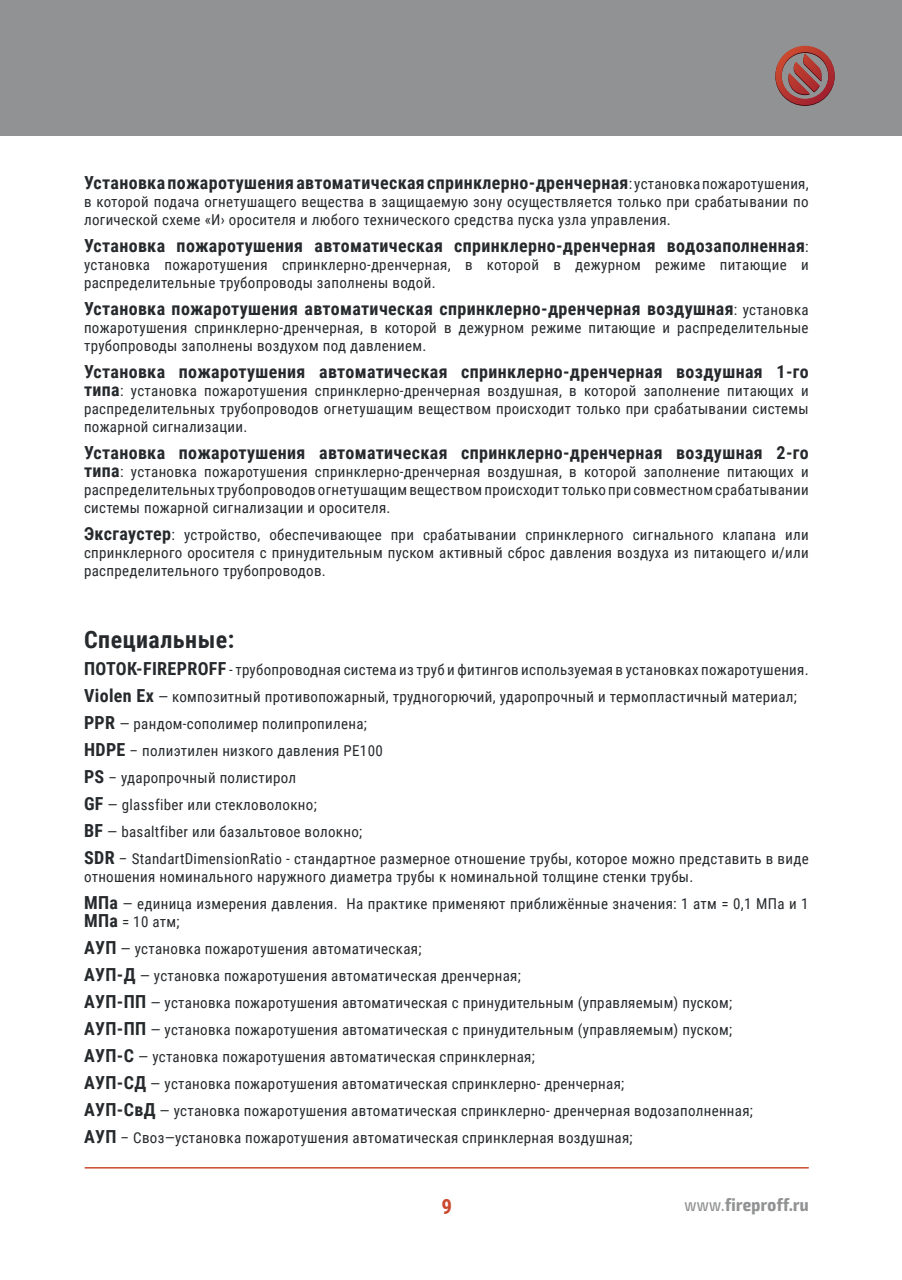
<style>
.page{position:relative;width:902px;height:1280px;background:#fff}
.page>*{position:absolute;margin:0;border:0;box-sizing:border-box;transform-origin:0 0}
.t1{font:700 24px "Roboto Condensed";letter-spacing:.02em;color:#262a2d}
.t2{font:700 21px "Roboto Condensed";color:#cb492f}
.base_txt{font:700 18px "Roboto Condensed";letter-spacing:.02em;color:#262a2d}
.t3{font:700 condensed 18px "Exo 2";letter-spacing:.02em;color:#919293}
.base_txt-2{font:15px/18px "Roboto Condensed";letter-spacing:.02em;color:#262a2d}
.s1{font-weight:400;font-size:15px}
.s2{font-weight:700;font-size:18px}
.s3{font-weight:400}
</style>
<div class="page">
<div style="left:0;top:0;width:901px;height:135px;background:#919293"></div>
<svg style="left:775px;top:46px;width:59px;height:60px"></svg>
<hr style="left:85px;top:1167px;width:723px;height:1px;background:#cb492f">
<p class="base_txt" style="left:84px;top:169px;width:726px">Установка пожаротушения автоматическая спринклерно-дренчерная<span class="s1">: установка пожаротушения,</span></p>
<p class="base_txt-2" style="left:84px;top:192px;width:726px">в которой подача огнетушащего вещества в защищаемую зону осуществляется только при срабатывании по логической схеме «И› оросителя и любого технического средства пуска узла управления.</p>
<p class="base_txt" style="left:84px;top:232px;width:726px">Установка пожаротушения автоматическая спринклерно-дренчерная водозаполненная<span class="s1">:</span></p>
<p class="base_txt-2" style="left:84px;top:255px;width:726px">установка пожаротушения спринклерно-дренчерная, в которой в дежурном режиме питающие и распределительные трубопроводы заполнены водой.</p>
<p class="base_txt" style="left:84px;top:295px;width:726px">Установка пожаротушения автоматическая спринклерно-дренчерная воздушная<span class="s1">: установка</span></p>
<p class="base_txt-2" style="left:84px;top:318px;width:726px">пожаротушения спринклерно-дренчерная, в которой в дежурном режиме питающие и распределительные трубопроводы заполнены воздухом под давлением.</p>
<p class="base_txt" style="left:84px;top:358px;width:726px">Установка пожаротушения автоматическая спринклерно-дренчерная воздушная 1-гo</p>
<p class="base_txt-2" style="left:84px;top:381px;width:726px;text-align:justify"><span class="s2">типа</span>: установка пожаротушения спринклерно-дренчерная воздушная, в которой заполнение питающих и распределительных трубопроводов огнетушащим веществом происходит только при срабатывании системы пожарной сигнализации.</p>
<p class="base_txt" style="left:84px;top:439px;width:726px">Установка пожаротушения автоматическая спринклерно-дренчерная воздушная 2-гo</p>
<p class="base_txt-2" style="left:84px;top:462px;width:726px;text-align:justify"><span class="s2">типа</span>: установка пожаротушения спринклерно-дренчерная воздушная, в которой заполнение питающих и распределительных трубопроводов огнетушащим веществом происходит только при совместном срабатывании системы пожарной сигнализации и оросителя.</p>
<p class="base_txt-2" style="left:84px;top:525px;width:726px;text-align:justify"><span class="s2">Эксгаустер</span>: устройство, обеспечивающее при срабатывании спринклерного сигнального клапана или спринклерного оросителя с принудительным пуском активный сброс давления воздуха из питающего и/или распределительного трубопроводов.</p>
<h4 class="t1" style="left:84px;top:622px;width:152px">Специальные:</h4>
<p class="base_txt-2" style="left:84px;top:660px;width:726px"><span class="s2">ПОТОК-FIREPROFF</span> - трубопроводная система из труб и фитингов используемая в установках пожаротушения.</p>
<p class="base_txt-2" style="left:84px;top:687px;width:714px"><span class="s2">Violen Ex</span> — композитный противопожарный, трудногорючий, ударопрочный и термопластичный материал;</p>
<p class="base_txt-2" style="left:84px;top:714px;width:284px"><span class="s2">PPR</span> — рандом-сополимер полипропилена;</p>
<p class="base_txt-2" style="left:84px;top:741px;width:300px"><span class="s2">HDPE</span> – полиэтилен низкого давления РЕ100</p>
<p class="base_txt-2" style="left:84px;top:768px;width:213px"><span class="s2">PS</span> – ударопрочный полистирол</p>
<p class="base_txt-2" style="left:84px;top:795px;width:234px"><span class="s2">GF</span> — glassfiber или стекловолокно;</p>
<p class="base_txt-2" style="left:84px;top:822px;width:280px"><span class="s2">BF</span> — basaltfiber или базальтовое волокно;</p>
<p class="base_txt-2" style="left:84px;top:849px;width:726px"><span class="s2">SDR</span> – StandartDimensionRatio - стандартное размерное отношение трубы, которое можно представить в виде отношения номинального наружного диаметра трубы к номинальной толщине стенки трубы.</p>
<p class="base_txt-2" style="left:84px;top:894px;width:726px"><span class="s2">МПа</span> — единица измерения давления. На практике применяют приближённые значения: 1 атм = 0,1 МПа и 1<br><span class="s2">МПа</span> = 10 атм;</p>
<p class="base_txt-2" style="left:84px;top:939px;width:339px"><span class="s2">AУП</span> — установка пожаротушения автоматическая;</p>
<p class="base_txt-2" style="left:84px;top:966px;width:438px"><span class="s2">АУП-Д</span> — установка пожаротушения автоматическая дренчерная;</p>
<p class="base_txt-2" style="left:84px;top:993px;width:649px"><span class="s2">AУП-ПП</span> — установка пожаротушения автоматическая с принудительным (управляемым) пуском;</p>
<p class="base_txt-2" style="left:84px;top:1020px;width:649px"><span class="s2">AУП-ПП</span> — установка пожаротушения автоматическая с принудительным (управляемым) пуском;</p>
<p class="base_txt-2" style="left:84px;top:1047px;width:452px"><span class="s2">AУП-C</span> — установка пожаротушения автоматическая спринклерная;</p>
<p class="base_txt-2" style="left:84px;top:1074px;width:541px"><span class="s2">АУП-СД</span> — установка пожаротушения автоматическая спринклерно- дренчерная;</p>
<p class="base_txt-2" style="left:84px;top:1101px;width:670px"><span class="s2">AУП-СвД</span> — установка пожаротушения автоматическая спринклерно- дренчерная водозаполненная;</p>
<p class="base_txt-2" style="left:84px;top:1128px;width:550px"><span class="s2">AУП</span> – Cвoз—установка пожаротушения автоматическая спринклерная воздушная;</p>
<h2 class="t2" style="left:441px;top:1192px;width:12px">9</h2>
<p class="t3" style="left:684px;top:1194px;width:126px"><span class="s3">www.</span>fireproff.ru</p>
</div>
